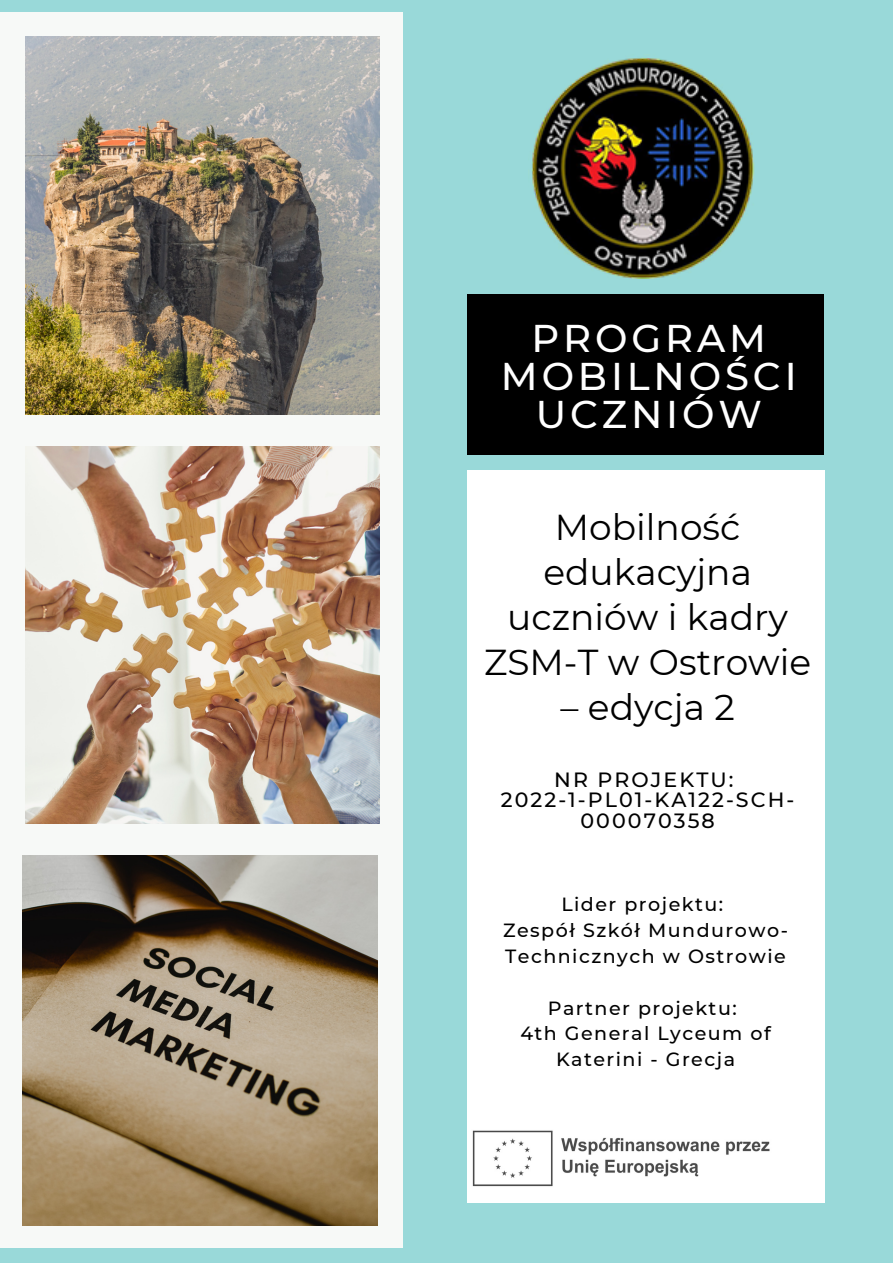
<style>
.page{position:relative;width:893px;height:1264px;background:#fff}
.page>*{position:absolute;margin:0;border:0;box-sizing:border-box;transform-origin:0 0}
.t1{font:500 38.55px/38.2px "Montserrat";letter-spacing:.1em;color:#fff;text-align:center}
.t2{font:36px/45px "Montserrat";color:#000;text-align:center}
.t3{font:500 20.55px/20.2px "Montserrat";letter-spacing:.1em;color:#000;text-align:center}
.t4{font:500 19.05px/25.8px "Montserrat";letter-spacing:.075em;color:#000;text-align:center}
</style>
<div class="page">
<div style="left:0;top:0;width:892px;height:1262px;background:#99d9d9"></div>
<div style="left:467px;top:470px;width:357px;height:733px;background:#fff"></div>
<div style="left:0;top:12px;width:403px;height:1235px;background:#f7f9f7"></div>
<div style="left:467px;top:295px;width:356px;height:159px;background:#000"></div>
<img style="left:25px;top:36px;width:354px;height:378px">
<img style="left:25px;top:446px;width:354px;height:378px">
<img style="left:472px;top:1130px;width:298px;height:57px">
<img style="left:23px;top:855px;width:354px;height:370px">
<img style="left:532px;top:57px;width:223px;height:221px">
<h1 class="t1" style="left:501px;top:319px;width:297px">PROGRAM<br>MOBILNOŚCI<br>UCZNIÓW</h1>
<h2 class="t2" style="left:484px;top:505px;width:329px">Mobilność edukacyjna uczniów i kadry<br>ZSM-T w Ostrowie</h2>
<h2 class="t2" style="left:560px;top:685px;width:176px">– edycja 2</h2>
<p class="t3" style="left:501px;top:769px;width:295px">NR PROJEKTU:<br>2022-1-PL01-KA122-SCH-<br>000070358</p>
<p class="t4" style="left:503px;top:891px;width:286px">Lider projektu:<br>Zespół Szkół Mundurowo-<br>Technicznych w Ostrowie</p>
<p class="t4" style="left:520px;top:994px;width:252px">Partner projektu:<br>4th General Lyceum of<br>Katerini - Grecja</p>
</div>
